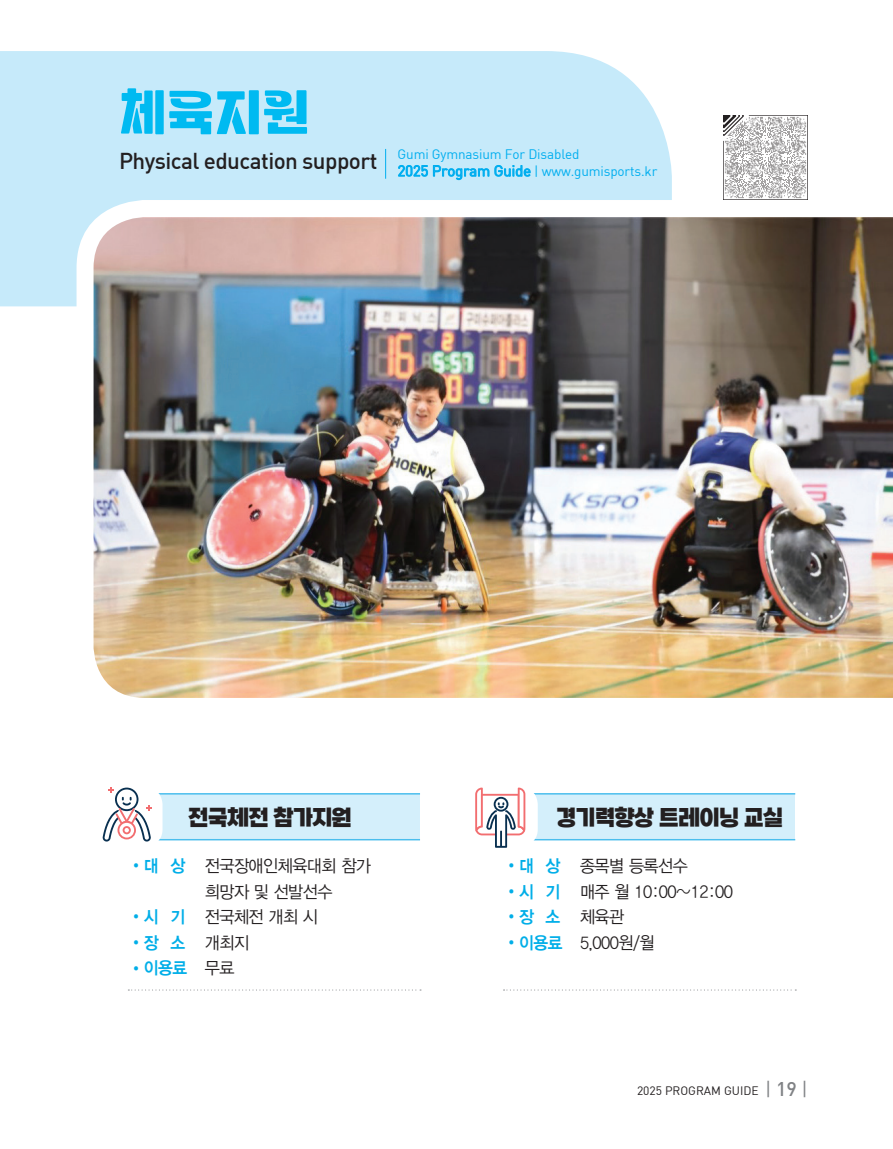
<style>
.page{position:relative;width:893px;height:1149px;background:#fff}
.page>*{position:absolute;margin:0;border:0;box-sizing:border-box;transform-origin:0 0}
.t1{font:54px "Tenada";color:#00baf1}
.t2{font:22.5px "Dinmed";letter-spacing:-.025em;color:#231f20}
.t3{font:22.5px "SB Aggro B";letter-spacing:-.03em;color:#231f20;scale:.93 1}
.t4{font:17.25px/25.5px "YDIYGO320";letter-spacing:-.03em;color:#231f20;scale:.95 1}
.t5{font:17.25px "YDIYGO340";color:#00aee8;scale:.93 1}
.t6{font:13.5px/17px "Dinreg";letter-spacing:-.01em;color:#00aeef}
.t7{font:12px "Dinreg";color:#231f20}
.s1{font-size:15px}
.s2{font-family:"Adobe Myungjo Std";font-weight:500;color:#00aee8}
.s3{font-family:"YDIYGO340";color:#00aee8}
.s4{font-family:"Adobe Myungjo Std";font-weight:500}
.s5{font-family:"YDIYGO320";color:#231f20}
.s6{font-size:19.5px;color:#808285}
.s7{font-family:"Dinmed";font-size:19.5px;color:#808285}
</style>
<div class="page">
<div style="left:0;top:51px;width:672px;height:255px;background:#c6eafa"></div>
<div style="left:77px;top:200px;width:731px;height:859px;background:#fff;border-radius:68px"></div>
<img style="left:94px;top:217px;width:799px;height:480px">
<svg style="left:398px;top:165px;width:133px;height:15px;background:#81d5f5"></svg>
<hr style="left:385px;top:149px;width:1px;height:30px;background:#00aeef">
<img style="left:723px;top:115px;width:85px;height:85px">
<div style="left:151px;top:793px;width:269px;height:47px;background:#d4effb"></div>
<div style="left:531px;top:793px;width:264px;height:47px;background:#d4effb"></div>
<hr style="left:128px;top:792px;width:292px;height:2px;background:#4bbeed">
<hr style="left:128px;top:838px;width:292px;height:2px;background:#4bbeed">
<div style="left:120px;top:787px;width:43px;height:58px;background:#fff;border-radius:17px"></div>
<hr style="left:504px;top:792px;width:291px;height:2px;background:#4bbeed">
<hr style="left:504px;top:838px;width:291px;height:2px;background:#4bbeed">
<div style="left:495px;top:787px;width:43px;height:58px;background:#fff;border-radius:17px"></div>
<svg style="left:128px;top:989px;width:293px;height:1px"></svg>
<svg style="left:504px;top:989px;width:292px;height:1px"></svg>
<svg style="left:103px;top:787px;width:48px;height:54px"></svg>
<svg style="left:475px;top:787px;width:50px;height:60px"></svg>
<h1 class="t1" style="left:119px;top:78px;width:192px">체육지원</h1>
<h2 class="t2" style="left:119px;top:147px;width:260px">Physical education support</h2>
<p class="t6" style="left:398px;top:145px;width:261px">Gumi Gymnasium For Disabled<br><span class="s1">2025 Program Guide</span> | www.gumisports.kr</p>
<h2 class="t3" style="left:188px;top:805px;width:177px">전국체전 참가지원</h2>
<p class="t4" style="left:205px;top:853px;width:176px;text-indent:-76px"><span class="s2">•</span><span class="s3">대 상</span> 전국장애인체육대회 참가 희망자 및 선발선수</p>
<p class="t4" style="left:128px;top:904px;width:201px"><span class="s2">•</span><span class="s3">시 기</span> 전국체전 개최 시</p>
<p class="t4" style="left:128px;top:929px;width:129px"><span class="s2">•</span><span class="s3">장 소</span> 개최지</p>
<p class="t5" style="left:128px;top:957px;width:116px"><span class="s4">•</span>이용료 <span class="s5">무료</span></p>
<h2 class="t3" style="left:556px;top:805px;width:246px">경기력향상 트레이닝 교실</h2>
<p class="t4" style="left:504px;top:853px;width:196px"><span class="s2">•</span><span class="s3">대 상</span> 종목별 등록선수</p>
<p class="t4" style="left:504px;top:878px;width:243px"><span class="s2">•</span><span class="s3">시 기</span> 매주 월 10:00~12:00</p>
<p class="t4" style="left:504px;top:904px;width:129px"><span class="s2">•</span><span class="s3">장 소</span> 체육관</p>
<p class="t4" style="left:504px;top:929px;width:161px"><span class="s2">•</span><span class="s3">이용료</span> 5,000원/월</p>
<p class="t7" style="left:637px;top:1082px;width:172px">2025 PROGRAM GUIDE <span class="s6">|</span> <span class="s7">19</span> <span class="s6">|</span></p>
</div>
